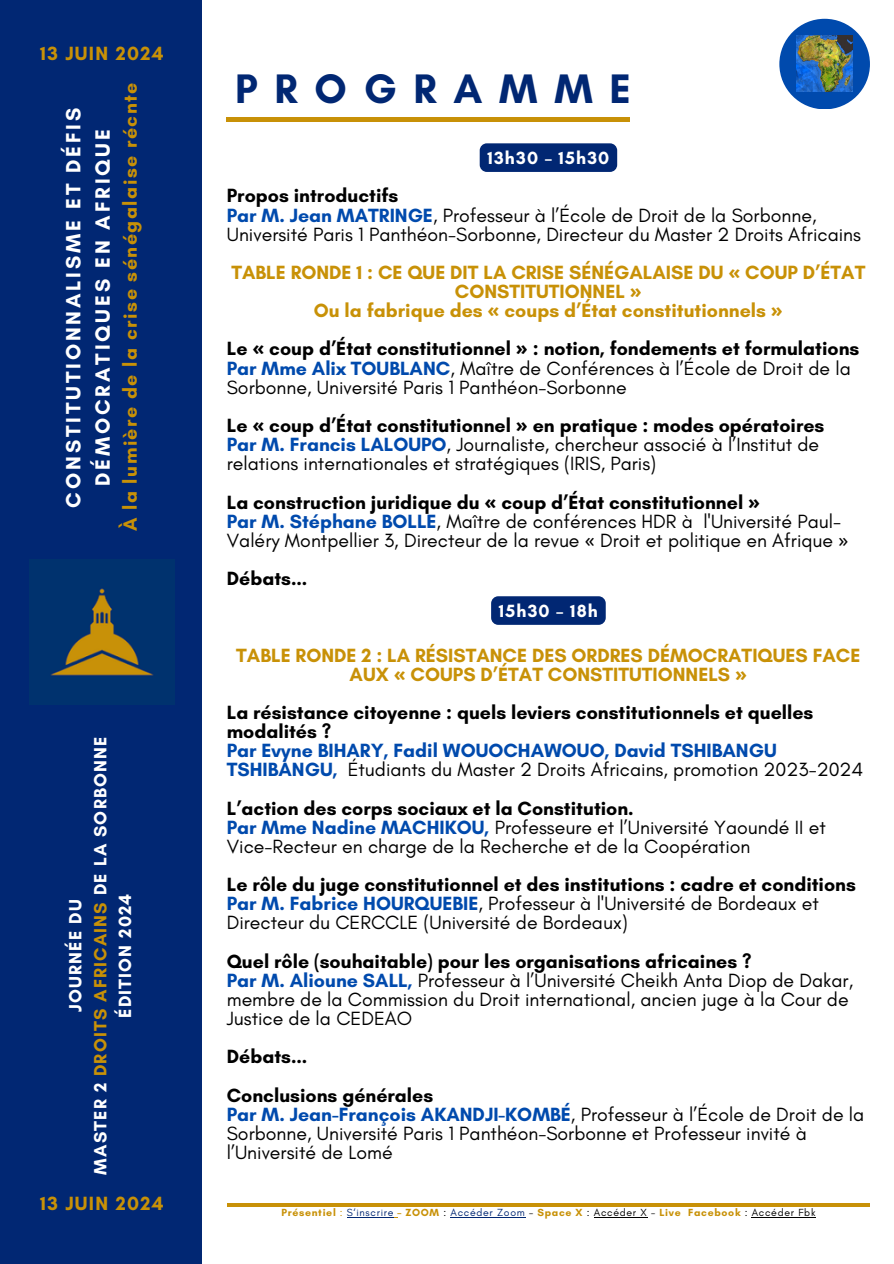
<style>
.page{position:relative;width:894px;height:1264px;background:#fff}
.page>*{position:absolute;margin:0;border:0;box-sizing:border-box;transform-origin:0 0}
.t1{font:700 42px "Glacial Indifference";letter-spacing:.4em;color:#012773}
.t2{font:700 21px/29.2px "Glacial Indifference";letter-spacing:.135em;color:#fff;text-align:center}
.t3{font:19.5px/19.2px "Glacial Indifference";color:#000}
.t4{font:700 19.5px/19.2px "Glacial Indifference";color:#000}
.t5{font:700 19.5px/19.2px "Glacial Indifference";color:#c89107;text-align:center}
.t6{font:700 19.5px "Glacial Indifference";letter-spacing:.075em;color:#c89107}
.t7{font:700 19.5px "Glacial Indifference";letter-spacing:.065em;color:#c89107}
.t8{font:700 18px/24.8px "Glacial Indifference";letter-spacing:.065em;color:#fff;text-align:center}
.t9{font:700 10.5px "Glacial Indifference";letter-spacing:.065em;color:#c89107}
.s1{font-weight:700}
.s2{font-weight:700;color:#004aad}
.s3{font-family:"Noto Sans"}
.s4{font-family:"Noto Sans";font-weight:700}
.s5{color:#c89107}
.s6{color:#004aad}
.s7{font-weight:400}
.s8{font-weight:400;color:#012773}
.s9{font-weight:400;color:#000}
</style>
<div class="page">
<div style="left:0;top:0;width:202px;height:1263px;background:#012773"></div>
<hr style="left:227px;top:118px;width:402px;height:4px;background:#c89107">
<img style="left:29px;top:559px;width:145px;height:145px">
<hr style="left:227px;top:1203px;width:642px;height:3px;background:#c89107">
<div style="left:779px;top:19px;width:90px;height:90px;background:#004aad;border-radius:50%"></div>
<img style="left:796px;top:36px;width:56px;height:56px">
<hr style="left:347px;top:1216px;width:47px;height:1px;background:#012773">
<hr style="left:450px;top:1216px;width:75px;height:1px;background:#012773">
<hr style="left:593px;top:1216px;width:54px;height:1px;background:#000">
<hr style="left:751px;top:1216px;width:64px;height:1px;background:#000">
<div style="left:479px;top:143px;width:138px;height:29px;background:#012773;border-radius:7px"></div>
<div style="left:491px;top:596px;width:114px;height:29px;background:#012773;border-radius:7px"></div>
<p class="t7" style="left:40px;top:42px;width:125px">13 JUIN 2024</p>
<p class="t2" style="left:58px;top:507px;width:401px;rotate:-90deg">CONSTITUTIONNALISME ET DÉFIS<br>DÉMOCRATIQUES EN AFRIQUE</p>
<p class="t6" style="left:118px;top:531px;width:450px;rotate:-90deg">À la lumière de la crise sénégalaise récnte</p>
<h5 class="t1" style="left:235px;top:63px;width:397px">PROGRAMME</h5>
<h4 class="t8" style="left:487px;top:145px;width:123px">13h30 – 15h30</h4>
<h4 class="t3" style="left:227px;top:186px;width:635px"><span class="s1">Propos introductifs<br></span><span class="s2">Par M. Jean MATRINGE</span>, Professeur à l’École de Droit de la Sorbonne,<br>Université Paris 1 Panthéon-Sorbonne, Directeur du Master 2 Droits Africains</h4>
<h3 class="t5" style="left:231px;top:262px;width:635px">TABLE RONDE 1 : CE QUE DIT LA CRISE SÉNÉGALAISE DU <span class="s3">«</span> COUP D’ÉTAT<br>CONSTITUTIONNEL <span class="s3">»<br></span>Ou la fabrique des <span class="s3">«</span> coups d’État constitutionnels <span class="s3">»</span></h3>
<p class="t4" style="left:227px;top:339px;width:634px">Le <span class="s3">«</span> coup d’État constitutionnel <span class="s3">»</span> : notion, fondements et formulations</p>
<h4 class="t3" style="left:227px;top:358px;width:625px"><span class="s2">Par Mme Alix TOUBLANC</span>, Maître de Conférences à l’École de Droit de la<br>Sorbonne, Université Paris 1 Panthéon-Sorbonne</h4>
<h4 class="t3" style="left:227px;top:415px;width:599px"><span class="s1">Le</span> <span class="s4">«</span> <span class="s1">coup d’État constitutionnel</span> <span class="s4">»</span> <span class="s1">en pratique : modes opératoires<br></span><span class="s2">Par M. Francis LALOUPO</span>, Journaliste, chercheur associé à l’Institut de relations internationales et stratégiques (IRIS, Paris)</h4>
<h4 class="t3" style="left:227px;top:492px;width:623px"><span class="s1">La construction juridique du</span> <span class="s4">«</span> <span class="s1">coup d’État constitutionnel</span> <span class="s4">»<br></span><span class="s2">Par M. Stéphane BOLLE</span>, Maître de conférences HDR à l'Université Paul-<br>Valéry Montpellier 3, Directeur de la revue <span class="s3">«</span> Droit et politique en Afrique <span class="s3">»</span></h4>
<h3 class="t4" style="left:227px;top:568px;width:82px">Débats...</h3>
<h6 class="t8" style="left:499px;top:598px;width:100px">15h30 – 18h</h6>
<h2 class="t8" style="left:63px;top:1174px;width:439px;rotate:-90deg">JOURNÉE DU<br>MASTER 2 <span class="s5">DROITS AFRICAINS</span> DE LA SORBONNE<br>ÉDITION 2024</h2>
<p class="t7" style="left:40px;top:1190px;width:125px">13 JUIN 2024</p>
<h2 class="t5" style="left:236px;top:645px;width:625px">TABLE RONDE 2 : LA RÉSISTANCE DES ORDRES DÉMOCRATIQUES FACE<br>AUX <span class="s3">«</span> COUPS D’ÉTAT CONSTITUTIONNELS <span class="s3">»</span></h2>
<h4 class="t4" style="left:227px;top:702px;width:638px">La résistance citoyenne : quels leviers constitutionnels et quelles modalités ?<br><span class="s6">Par Evyne BIHARY, Fadil WOUOCHAWOUO, David TSHIBANGU TSHIBANGU,</span> <span class="s7">Étudiants du Master 2 Droits Africains, promotion 2023-2024</span></h4>
<h4 class="t3" style="left:227px;top:798px;width:600px"><span class="s1">L’action des corps sociaux et la Constitution.<br></span><span class="s2">Par Mme Nadine MACHIKOU,</span> Professeure et l’Université Yaoundé II et<br>Vice-Recteur en charge de la Recherche et de la Coopération</h4>
<h4 class="t4" style="left:227px;top:874px;width:630px">Le rôle du juge constitutionnel et des institutions : cadre et conditions<br><span class="s6">Par M. Fabrice HOURQUEBIE</span><span class="s7">, Professeur à l'Université de Bordeaux et</span></h4>
<h4 class="t4" style="left:227px;top:903px;width:526px;line-height:38.2px"><span class="s7">Directeur du CERCCLE (Université de Bordeaux)<br></span>Quel rôle (souhaitable) pour les organisations africaines ?</h4>
<h4 class="t3" style="left:227px;top:970px;width:627px"><span class="s2">Par M. Alioune SALL,</span> Professeur à l’Université Cheikh Anta Diop de Dakar,</h4>
<h4 class="t3" style="left:227px;top:989px;width:623px">membre de la Commission du Droit international, ancien juge à la Cour de<br>Justice de la CEDEAO</h4>
<h4 class="t4" style="left:227px;top:1037px;width:208px;line-height:38.2px">Débats...<br>Conclusions générales</h4>
<h3 class="t3" style="left:227px;top:1104px;width:639px"><span class="s2">Par M. Jean-François AKANDJI-KOMBÉ</span>, Professeur à l’École de Droit de la<br>Sorbonne, Université Paris 1 Panthéon-Sorbonne et Professeur invité à l’Université de Lomé</h3>
<h1 class="t9" style="left:281px;top:1205px;width:535px">Présentiel <span class="s7">:</span> <span class="s8">S‘inscrire</span> – ZOOM <span class="s9">:</span> <span class="s8">Accéder Zoom</span> <span class="s9">–</span> Space X <span class="s9">: Accéder X –</span> Live Facebook <span class="s9">: Accéder Fbk</span></h1>
</div>
